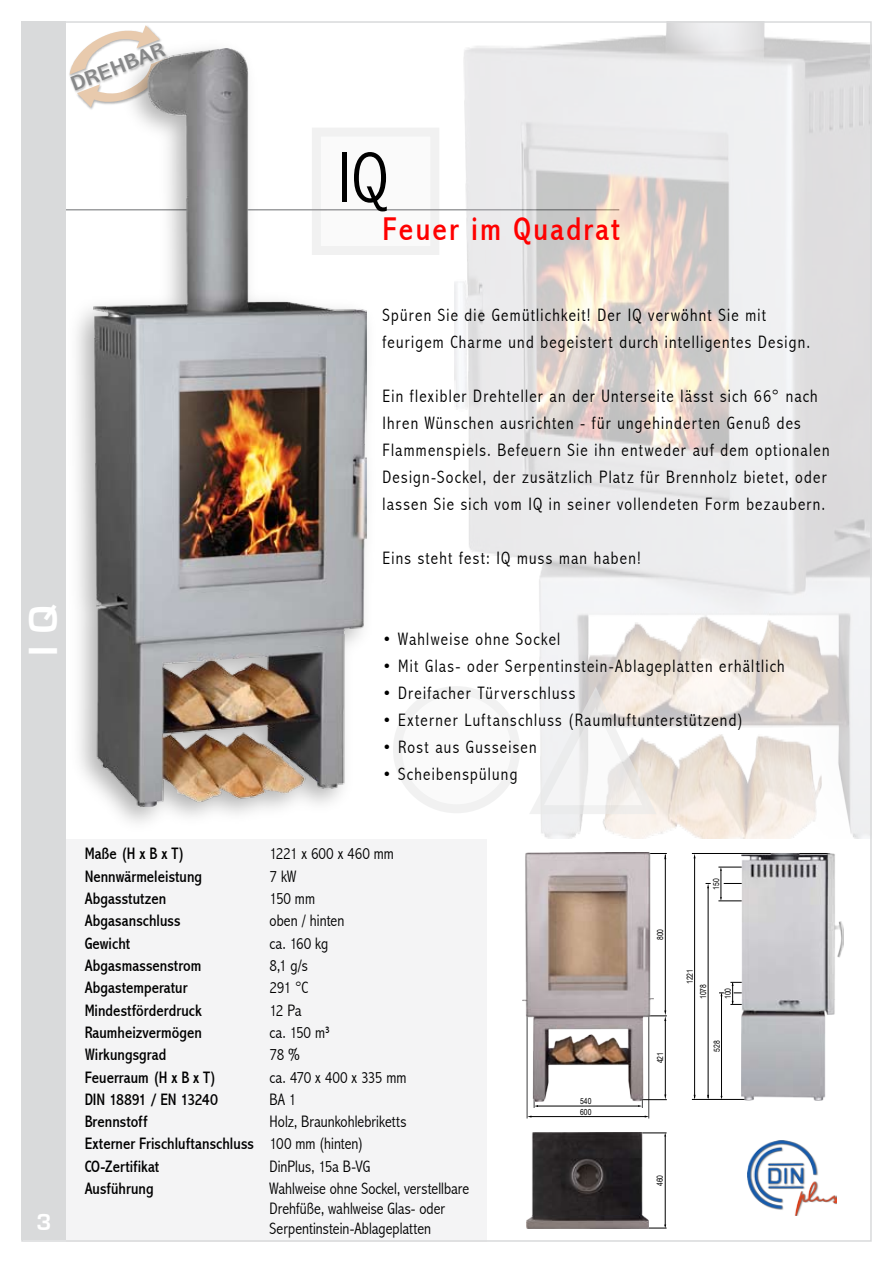
<style>
.page{position:relative;width:893px;height:1263px;background:#fff}
.page>*{position:absolute;margin:0;border:0;box-sizing:border-box;transform-origin:0 0}
.t1{font:300 condensed 72px "Abadi";color:#000}
.t2{font:700 42px "Eurostile";color:#fff}
.t3{font:condensed 33px "Abadi";letter-spacing:.065em;color:#f00}
.t4{font:condensed 20.7px "Abadi";color:#878889;scale:1.42 1}
.t5{font:300 condensed 18px/27px "Abadi";letter-spacing:.07em;color:#000}
.t6{font:condensed 16.65px/22.4px "Abadi";letter-spacing:.005em;color:#000}
.t7{font:300 condensed 16.65px/20px "Abadi";letter-spacing:.005em;color:#000}
.t8{font:300 condensed 16.65px "Abadi";letter-spacing:-.015em;color:#000}
.t9{font:condensed 16.65px "Abadi";letter-spacing:-.02em;color:#000}
.t10{font:8.25px "Arial Narrow";color:#000}
.s1{font-weight:300}
</style>
<div class="page">
<hr style="left:648px;top:1015px;width:1px;height:103px;background:#3e3e40">
<hr style="left:527px;top:1015px;width:1px;height:103px;background:#3e3e40">
<hr style="left:537px;top:1106px;width:102px;height:1px;background:#000">
<svg style="left:638px;top:1101px;width:5px;height:6px"></svg>
<svg style="left:534px;top:1101px;width:4px;height:6px"></svg>
<hr style="left:637px;top:1099px;width:30px;height:1px;background:#000">
<hr style="left:692px;top:1099px;width:55px;height:1px;background:#000">
<hr style="left:692px;top:853px;width:138px;height:1px;background:#000">
<hr style="left:718px;top:867px;width:33px;height:1px;background:#000">
<hr style="left:724px;top:883px;width:32px;height:1px;background:#000">
<hr style="left:718px;top:901px;width:33px;height:1px;background:#000">
<hr style="left:665px;top:1020px;width:1px;height:75px;background:#000">
<hr style="left:665px;top:855px;width:1px;height:156px;background:#000">
<svg style="left:653px;top:1010px;width:14px;height:11px"></svg>
<svg style="left:653px;top:853px;width:14px;height:6px"></svg>
<svg style="left:720px;top:867px;width:2px;height:34px"></svg>
<svg style="left:730px;top:982px;width:12px;height:23px"></svg>
<hr style="left:721px;top:994px;width:1px;height:103px;background:#000">
<svg style="left:719px;top:992px;width:5px;height:4px"></svg>
<hr style="left:708px;top:887px;width:1px;height:211px;background:#000">
<svg style="left:706px;top:883px;width:5px;height:5px"></svg>
<hr style="left:694px;top:857px;width:1px;height:241px;background:#000">
<hr style="left:589px;top:1133px;width:78px;height:1px;background:#000">
<hr style="left:590px;top:1228px;width:77px;height:1px;background:#000">
<hr style="left:665px;top:1136px;width:1px;height:90px;background:#000">
<img style="left:523px;top:853px;width:130px;height:248px">
<img style="left:742px;top:853px;width:101px;height:247px">
<hr style="left:531px;top:1116px;width:114px;height:1px;background:#000">
<img style="left:527px;top:1133px;width:122px;height:96px">
<img style="left:748px;top:1140px;width:89px;height:75px">
<svg style="left:100px;top:25px;width:60px;height:13px"></svg>
<div style="left:316px;top:132px;width:119px;height:118px;background:#f8f8f8"></div>
<div style="left:312px;top:128px;width:127px;height:127px;border:9px solid #e8e9e9"></div>
<div style="left:397px;top:691px;width:119px;height:118px;background:#f8f8f8;border-radius:50%"></div>
<div style="left:393px;top:686px;width:127px;height:127px;border:9px solid #e8e9e9;border-radius:50%"></div>
<hr style="left:63px;top:209px;width:556px;height:1px;background:#9c9d9f">
<img style="left:455px;top:24px;width:414px;height:815px">
<svg style="left:528px;top:685px;width:130px;height:131px"></svg>
<div style="left:67px;top:38px;width:311px;height:795px;background:#000;opacity:.3"></div>
<img style="left:94px;top:48px;width:272px;height:758px">
<div style="left:66px;top:839px;width:420px;height:403px;background:#f4f4f5"></div>
<div style="left:21px;top:21px;width:44px;height:1219px;background:#d9dadb"></div>
<p class="t4" style="left:67px;top:73px;width:71px;rotate:-21deg">DREHBAR</p>
<h1 class="t1" style="left:338px;top:136px;width:52px">IQ</h1>
<h3 class="t3" style="left:383px;top:210px;width:239px">Feuer im Quadrat</h3>
<h2 class="t2" style="left:21px;top:656px;width:53px;rotate:-90deg">I Q</h2>
<p class="t5" style="left:383px;top:302px;width:429px">Spüren Sie die Gemütlichkeit! Der IQ verwöhnt Sie mit feurigem Charme und begeistert durch intelligentes Design.</p>
<p class="t5" style="left:383px;top:383px;width:448px">Ein flexibler Drehteller an der Unterseite lässt sich 66° nach Ihren Wünschen ausrichten - für ungehinderten Genuß des Flammenspiels. Befeuern Sie ihn entweder auf dem optionalen Design-Sockel, der zusätzlich Platz für Brennholz bietet, oder lassen Sie sich vom IQ in seiner vollendeten Form bezaubern.</p>
<p class="t5" style="left:383px;top:545px;width:260px">Eins steht fest: IQ muss man haben!</p>
<p class="t5" style="left:383px;top:626px;width:179px">• Wahlweise ohne Sockel</p>
<p class="t5" style="left:383px;top:653px;width:404px">• Mit Glas- oder Serpentinstein-Ablageplatten erhältlich</p>
<p class="t5" style="left:383px;top:680px;width:194px">• Dreifacher Türverschluss</p>
<p class="t5" style="left:383px;top:707px;width:362px">• Externer Luftanschluss (Raumluftunterstützend)</p>
<p class="t5" style="left:383px;top:734px;width:156px">• Rost aus Gusseisen</p>
<p class="t5" style="left:383px;top:761px;width:136px">• Scheibenspülung</p>
<p class="t6" style="left:85px;top:843px;width:102px">Maße (H x B x T)</p>
<p class="t7" style="left:270px;top:844px;width:126px">1221 x 600 x 460 mm</p>
<p class="t6" style="left:85px;top:865px;width:119px">Nennwärmeleistung</p>
<p class="t7" style="left:270px;top:866px;width:28px">7 kW</p>
<p class="t6" style="left:85px;top:887px;width:83px">Abgasstutzen</p>
<p class="t7" style="left:270px;top:888px;width:47px">150 mm</p>
<p class="t6" style="left:85px;top:910px;width:97px">Abgasanschluss</p>
<p class="t7" style="left:270px;top:911px;width:76px">oben / hinten</p>
<p class="t6" style="left:85px;top:932px;width:47px">Gewicht</p>
<p class="t7" style="left:270px;top:933px;width:60px">ca. 160 kg</p>
<p class="t6" style="left:85px;top:954px;width:118px">Abgasmassenstrom</p>
<p class="t7" style="left:270px;top:955px;width:40px">8,1 g/s</p>
<p class="t6" style="left:85px;top:977px;width:104px">Abgastemperatur</p>
<p class="t7" style="left:270px;top:978px;width:40px">291 °C</p>
<p class="t6" style="left:85px;top:999px;width:118px">Mindestförderdruck</p>
<p class="t7" style="left:270px;top:1000px;width:34px">12 Pa</p>
<p class="t6" style="left:85px;top:1021px;width:119px">Raumheizvermögen</p>
<p class="t7" style="left:270px;top:1022px;width:62px">ca. 150 m³</p>
<p class="t6" style="left:85px;top:1044px;width:83px">Wirkungsgrad</p>
<p class="t7" style="left:270px;top:1045px;width:32px">78 %</p>
<p class="t6" style="left:85px;top:1066px;width:134px">Feuerraum (H x B x T)</p>
<p class="t8" style="left:270px;top:1067px;width:138px">ca. 470 x 400 x 335 mm</p>
<p class="t9" style="left:85px;top:1089px;width:135px">DIN 18891 / EN 13240</p>
<p class="t7" style="left:270px;top:1089px;width:28px">BA 1</p>
<p class="t6" style="left:85px;top:1111px;width:64px">Brennstoff</p>
<p class="t6" style="left:85px;top:1111px;width:323px;text-indent:185px"><span class="s1">Holz, Braunkohlebriketts<br></span>Externer Frischluftanschluss <span class="s1">100 mm (hinten)<br></span>CO-Zertifikat</p>
<p class="t7" style="left:270px;top:1156px;width:102px">DinPlus, 15a B-VG</p>
<p class="t6" style="left:85px;top:1177px;width:70px">Ausführung</p>
<p class="t7" style="left:270px;top:1178px;width:201px">Wahlweise ohne Sockel, verstellbare<br>Drehfüße, wahlweise Glas- oder<br>Serpentinstein-Ablageplatten</p>
<p class="t10" style="left:580px;top:1095px;width:13px">540</p>
<p class="t10" style="left:580px;top:1106px;width:13px">600</p>
<p class="t10" style="left:654px;top:940px;width:13px;rotate:-90deg">800</p>
<p class="t10" style="left:654px;top:1063px;width:13px;rotate:-90deg">421</p>
<p class="t10" style="left:710px;top:890px;width:13px;rotate:-90deg">150</p>
<p class="t10" style="left:684px;top:984px;width:17px;rotate:-90deg">1221</p>
<p class="t10" style="left:697px;top:999px;width:17px;rotate:-90deg">1078</p>
<p class="t10" style="left:722px;top:999px;width:13px;rotate:-90deg">100</p>
<p class="t10" style="left:711px;top:1052px;width:13px;rotate:-90deg">528</p>
<p class="t10" style="left:654px;top:1186px;width:13px;rotate:-90deg">460</p>
</div>
